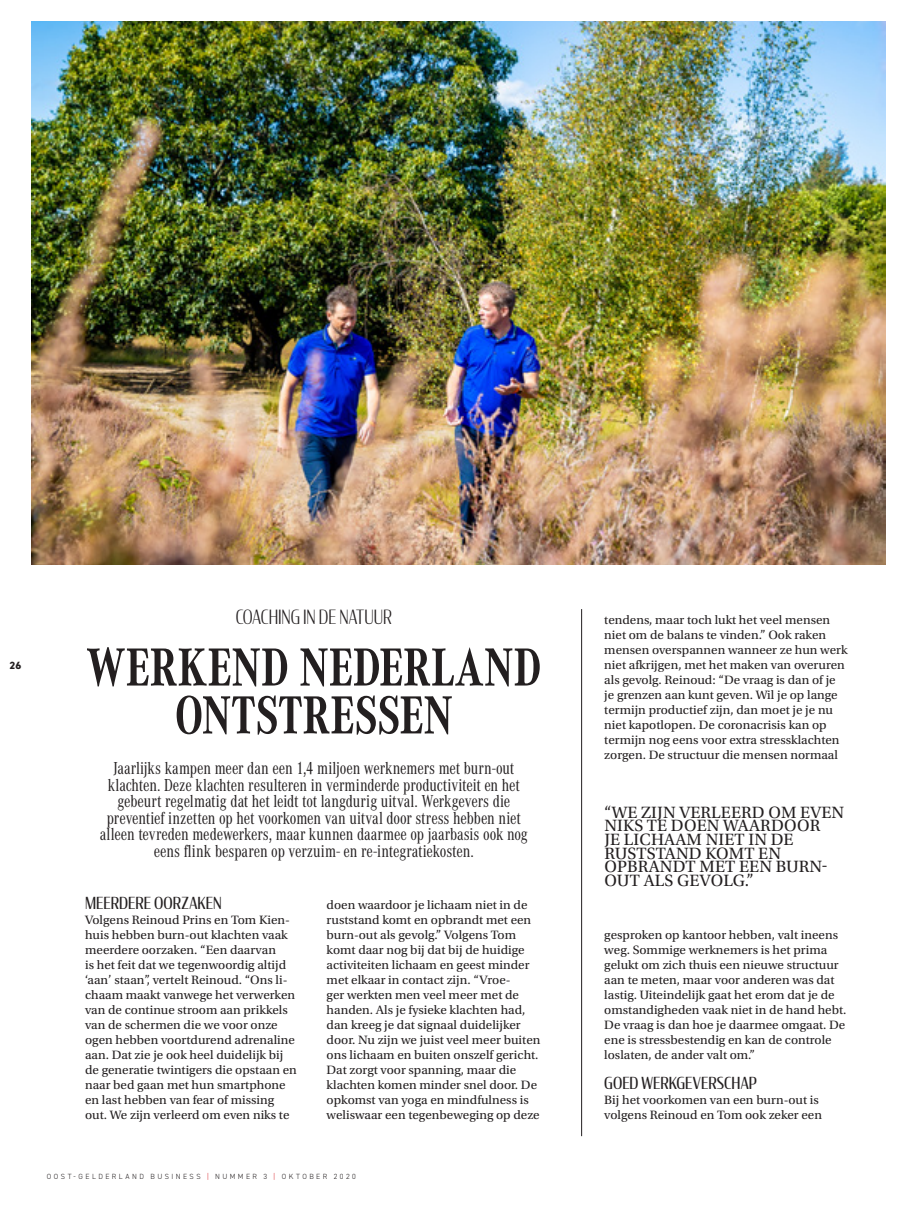
<style>
.page{position:relative;width:915px;height:1212px;background:#fff}
.page>*{position:absolute;margin:0;border:0;box-sizing:border-box;transform-origin:0 0}
.hoofdkop_corporate{font:700 55.5px/47.8px "Corporate A Cond Pro";letter-spacing:-.005em;color:#231f20;text-align:center;scale:.95 1}
.bijkop{font:300 19.5px "Condor Cond";letter-spacing:-.005em;color:#231f20;scale:.95 1}
.intro_corperate{font:18px/16.5px "Corporate A Cond Pro";letter-spacing:-.01em;color:#231f20;text-align:center;scale:.95 1}
.streamer_utopia{font:17.25px/13.5px "Utopia Std";letter-spacing:.01em;color:#231f20}
.Tussenkop{font:16.5px "Condor Cond";letter-spacing:.005em;color:#231f20}
.platte_tekst{font:12.75px/15px "Utopia Std";color:#231f20}
.t1{font:800 10.5px "DIN2014";color:#231f20}
.t2{font:300 7.5px "DIN2014";letter-spacing:.33em;color:#231f20}
.s1{color:#d81c23}
</style>
<div class="page">
<img style="left:32px;top:21px;width:852px;height:543px">
<hr style="left:581px;top:609px;width:1px;height:527px;background:#231f20">
<p class="t1" style="left:9px;top:658px;width:13px">26</p>
<p class="bijkop" style="left:236px;top:605px;width:166px">COACHING IN DE NATUUR</p>
<p class="hoofdkop_corporate" style="left:86px;top:642px;width:480px">WERKEND NEDERLAND<br>ONTSTRESSEN</p>
<p class="intro_corperate" style="left:100px;top:759px;width:452px">Jaarlijks kampen meer dan een 1,4 miljoen werknemers met burn-out klachten. Deze klachten resulteren in verminderde productiviteit en het gebeurt regelmatig dat het leidt tot langdurig uitval. Werkgevers die preventief inzetten op het voorkomen van uitval door stress hebben niet alleen tevreden medewerkers, maar kunnen daarmee op jaarbasis ook nog eens flink besparen op verzuim- en re-integratiekosten.</p>
<p class="Tussenkop" style="left:85px;top:893px;width:138px">MEERDERE OORZAKEN</p>
<p class="platte_tekst" style="left:85px;top:913px;width:213px">Volgens Reinoud Prins en Tom Kien&shy;huis hebben burn-out klachten vaak meerdere oorzaken. “Een daarvan<br>is het feit dat we tegenwoordig altijd ‘aan’ staan”, vertelt Reinoud. “Ons li&shy;chaam maakt vanwege het verwerken van de continue stroom aan prikkels van de schermen die we voor onze ogen hebben voortdurend adrenaline aan. Dat zie je ook heel duidelijk bij de generatie twintigers die opstaan en naar bed gaan met hun smartphone en last hebben van fear of missing out. We zijn verleerd om even niks te</p>
<p class="platte_tekst" style="left:326px;top:898px;width:215px">doen waardoor je lichaam niet in de ruststand komt en opbrandt met een burn-out als gevolg.” Volgens Tom komt daar nog bij dat bij de huidige activiteiten lichaam en geest minder met elkaar in contact zijn. “Vroe-<br>ger werkten men veel meer met de handen. Als je fysieke klachten had, dan kreeg je dat signaal duidelijker door. Nu zijn we juist veel meer buiten ons lichaam en buiten onszelf gericht.<br>Dat zorgt voor spanning, maar die klachten komen minder snel door. De opkomst van yoga en mindfulness is weliswaar een tegenbeweging op deze</p>
<p class="t2" style="left:47px;top:1172px;width:310px">OOST-GELDERLAND BUSINESS <span class="s1">|</span> NUMMER 3 <span class="s1">|</span> OKTOBER 2020</p>
<p class="platte_tekst" style="left:604px;top:613px;width:244px">tendens, maar toch lukt het veel mensen niet om de balans te vinden.” Ook raken mensen overspannen wanneer ze hun werk niet afkrijgen, met het maken van overuren als gevolg. Reinoud: “De vraag is dan of je je grenzen aan kunt geven. Wil je op lange termijn productief zijn, dan moet je je nu niet kapotlopen. De coronacrisis kan op termijn nog eens voor extra stressklachten zorgen. De structuur die mensen normaal</p>
<p class="streamer_utopia" style="left:604px;top:806px;width:241px">“WE ZIJN VERLEERD OM EVEN<br>NIKS TE DOEN WAARDOOR<br>JE LICHAAM NIET IN DE<br>RUSTSTAND KOMT EN<br>OPBRANDT MET EEN BURN-<br>OUT ALS GEVOLG.”</p>
<p class="platte_tekst" style="left:604px;top:928px;width:243px">gesproken op kantoor hebben, valt ineens weg. Sommige werknemers is het prima gelukt om zich thuis een nieuwe structuur aan te meten, maar voor anderen was dat lastig. Uiteindelijk gaat het erom dat je de omstandigheden vaak niet in de hand hebt.<br>De vraag is dan hoe je daarmee omgaat. De ene is stressbestendig en kan de controle loslaten, de ander valt om.”</p>
<p class="Tussenkop" style="left:604px;top:1073px;width:154px">GOED WERKGEVERSCHAP</p>
<p class="platte_tekst" style="left:604px;top:1093px;width:219px">Bij het voorkomen van een burn-out is volgens Reinoud en Tom ook zeker een</p>
</div>
